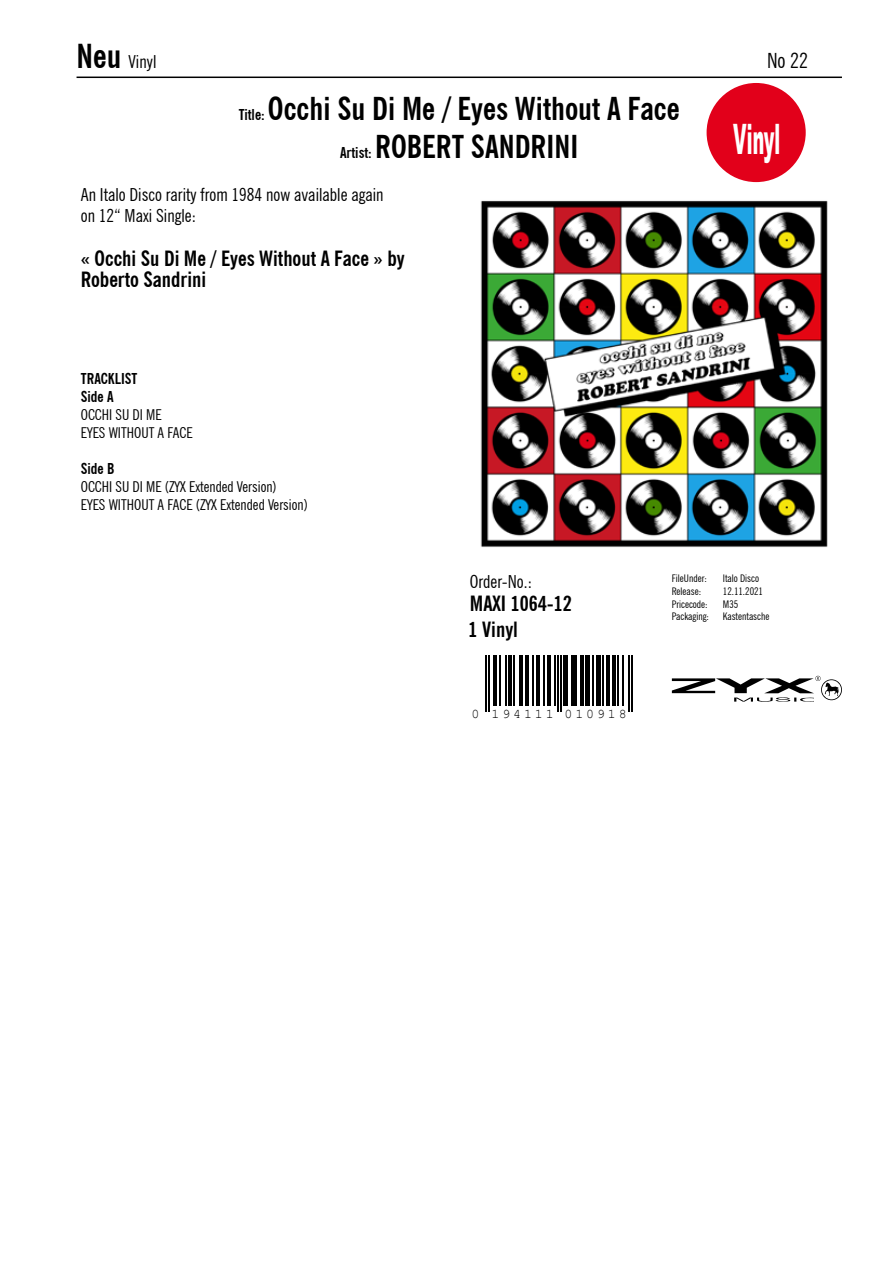
<style>
.page{position:relative;width:893px;height:1263px;background:#fff}
.page>*{position:absolute;margin:0;border:0;box-sizing:border-box;transform-origin:0 0}
.t1{font:900 42px "Arial";letter-spacing:.005em;color:#fff;scale:.41 1}
.t2{font:700 condensed 31.5px/38.2px "News Gothic BT";color:#000;text-align:center}
.t3{font:700 condensed 21px/21.6px "News Gothic BT";color:#000}
.t4{font:condensed 21px "News Gothic BT";color:#000}
.t5{font:condensed 18px/21.6px "News Gothic BT";color:#000}
.t6{font:condensed 15px/18px "News Gothic BT";color:#000}
.t7{font:700 condensed 15px/18px "News Gothic BT";color:#000}
.t8{font:13.35px "Courier New";letter-spacing:.215em;color:#000}
.t9{font:condensed 10.5px "News Gothic BT";color:#000}
.s1{font-weight:700;font-size:33px}
.s2{font-size:15px}
</style>
<div class="page">
<hr style="left:77px;top:77px;width:765px;height:1px;background:#000">
<img style="left:480px;top:200px;width:348px;height:347px">
<hr style="left:485px;top:655px;width:2px;height:57px;background:#000">
<hr style="left:488px;top:655px;width:2px;height:57px;background:#000">
<hr style="left:493px;top:655px;width:3px;height:50px;background:#000">
<hr style="left:499px;top:655px;width:2px;height:50px;background:#000">
<hr style="left:506px;top:655px;width:1px;height:50px;background:#000">
<hr style="left:509px;top:655px;width:3px;height:50px;background:#000">
<hr style="left:513px;top:655px;width:2px;height:50px;background:#000">
<hr style="left:520px;top:655px;width:3px;height:50px;background:#000">
<hr style="left:526px;top:655px;width:3px;height:50px;background:#000">
<hr style="left:532px;top:655px;width:2px;height:50px;background:#000">
<hr style="left:537px;top:655px;width:3px;height:50px;background:#000">
<hr style="left:543px;top:655px;width:1px;height:50px;background:#000">
<hr style="left:547px;top:655px;width:4px;height:50px;background:#000">
<hr style="left:554px;top:655px;width:1px;height:50px;background:#000">
<hr style="left:557px;top:655px;width:1px;height:57px;background:#000">
<hr style="left:560px;top:655px;width:1px;height:57px;background:#000">
<div style="left:563px;top:655px;width:5px;height:50px;background:#000"></div>
<hr style="left:571px;top:655px;width:1px;height:50px;background:#000">
<hr style="left:574px;top:655px;width:3px;height:50px;background:#000">
<hr style="left:580px;top:655px;width:3px;height:50px;background:#000">
<hr style="left:585px;top:655px;width:4px;height:50px;background:#000">
<hr style="left:593px;top:655px;width:1px;height:50px;background:#000">
<hr style="left:596px;top:655px;width:4px;height:50px;background:#000">
<hr style="left:602px;top:655px;width:1px;height:50px;background:#000">
<hr style="left:606px;top:655px;width:4px;height:50px;background:#000">
<hr style="left:613px;top:655px;width:3px;height:50px;background:#000">
<hr style="left:617px;top:655px;width:2px;height:50px;background:#000">
<hr style="left:622px;top:655px;width:2px;height:50px;background:#000">
<hr style="left:628px;top:655px;width:2px;height:57px;background:#000">
<hr style="left:631px;top:655px;width:2px;height:57px;background:#000">
<svg style="left:672px;top:676px;width:170px;height:26px"></svg>
<div style="left:707px;top:83px;width:99px;height:99px;background:#e2001a;border-radius:50%"></div>
<p class="t5" style="left:77px;top:50px;width:81px"><span class="s1">Neu</span> Vinyl</p>
<h3 class="t4" style="left:767px;top:47px;width:42px">No 22</h3>
<h2 class="t2" style="left:239px;top:89px;width:443px"><span class="s2">Title:</span> Occhi Su Di Me / Eyes Without A Face<br><span class="s2">Artist:</span> ROBERT SANDRINI</h2>
<p class="t5" style="left:81px;top:183px;width:304px">An Italo Disco rarity from 1984 now available again on 12“ Maxi Single:</p>
<h3 class="t3" style="left:81px;top:247px;width:325px">« Occhi Su Di Me / Eyes Without A Face » by<br>Roberto Sandrini</h3>
<h1 class="t1" style="left:733px;top:109px;width:116px">Vinyl</h1>
<p class="t7" style="left:81px;top:370px;width:58px">TRACKLIST<br>Side A</p>
<p class="t6" style="left:81px;top:406px;width:113px">OCCHI SU DI ME<br>EYES WITHOUT A FACE</p>
<p class="t7" style="left:81px;top:460px;width:35px">Side B</p>
<p class="t6" style="left:81px;top:478px;width:229px">OCCHI SU DI ME (ZYX Extended Version)<br>EYES WITHOUT A FACE (ZYX Extended Version)</p>
<p class="t5" style="left:470px;top:570px;width:64px">Order-No.:</p>
<h3 class="t3" style="left:470px;top:593px;width:104px">MAXI 1064-12</h3>
<h3 class="t3" style="left:469px;top:618px;width:51px">1 Vinyl</h3>
<p class="t8" style="left:471px;top:705px;width:157px">0 194111 010918</p>
<p class="t9" style="left:672px;top:572px;width:37px">FileUnder:</p>
<p class="t9" style="left:723px;top:572px;width:38px">Italo Disco</p>
<p class="t9" style="left:672px;top:585px;width:31px">Release:</p>
<p class="t9" style="left:723px;top:585px;width:42px">12.11.2021</p>
<p class="t9" style="left:672px;top:597px;width:37px">Pricecode:</p>
<p class="t9" style="left:723px;top:597px;width:17px">M35</p>
<p class="t9" style="left:672px;top:610px;width:39px">Packaging:</p>
<p class="t9" style="left:723px;top:610px;width:48px">Kastentasche</p>
</div>
